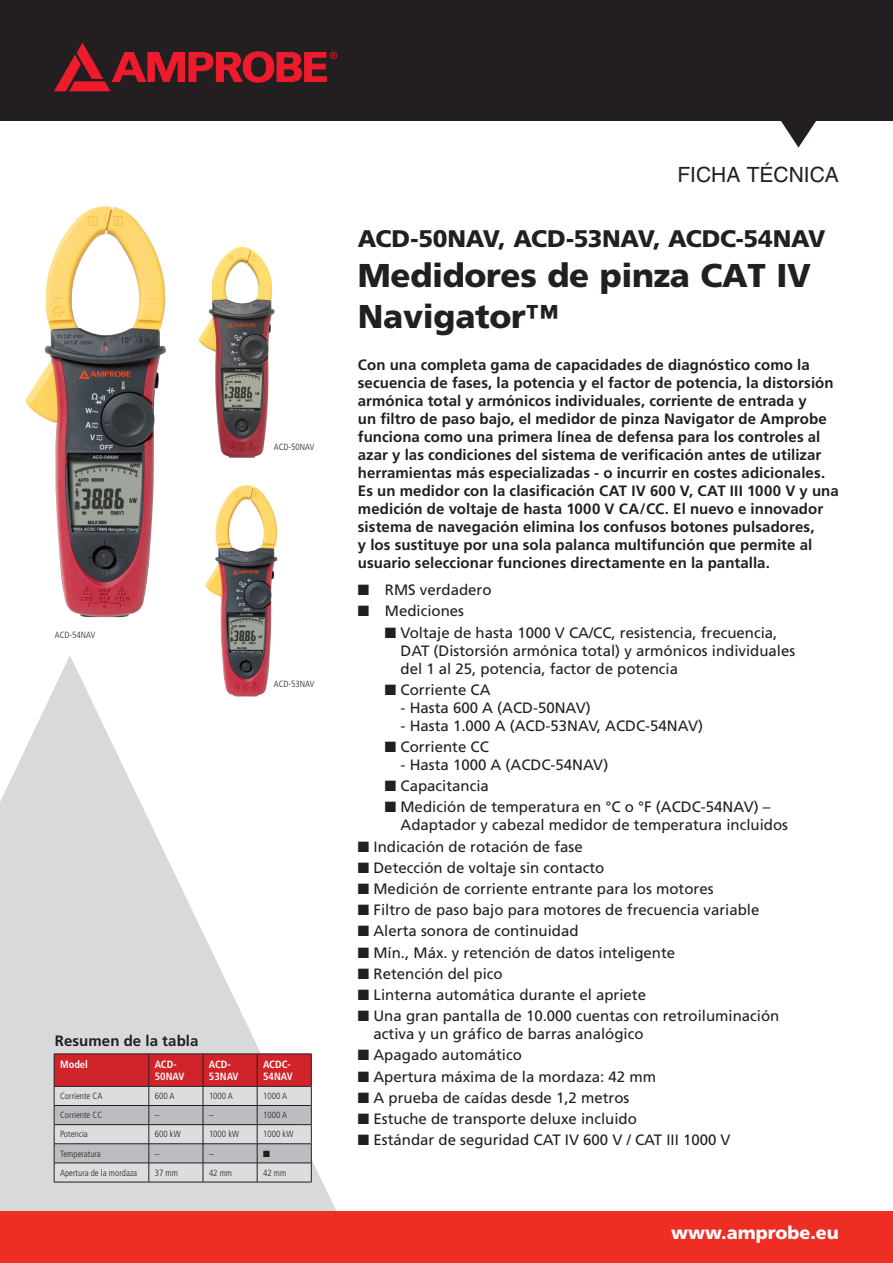
<style>
.page{position:relative;width:893px;height:1263px;background:#fff}
.page>*{position:absolute;margin:0;border:0;box-sizing:border-box;transform-origin:0 0}
.t1{font:900 33px/40.5px "Frutiger";letter-spacing:-.01em;color:#231f20}
.t2{font:900 24px "Frutiger";letter-spacing:-.015em;color:#231f20}
.t3{font:21px "Helvetica";color:#231f20}
.t4{font:900 18px "Frutiger";color:#fff}
.t5{font:15px/18px "Frutiger";color:#231f20}
.t6{font:700 15px/18px "Frutiger";letter-spacing:.005em;color:#231f20}
.t7{font:700 condensed 10.5px/12.6px "Frutiger";color:#fff}
.t8{font:300 condensed 9px "Frutiger";color:#231f20}
.t9{font:9px "Zapf Dingbats ITC";color:#231f20}
</style>
<div class="page">
<img style="left:25px;top:206px;width:141px;height:411px">
<svg style="left:0;top:656px;width:336px;height:555px;fill:#d8d9db"></svg>
<div style="left:0;top:1211px;width:893px;height:52px;background:#ee2e22"></div>
<div style="left:0;top:0;width:893px;height:121px;background:#231f20"></div>
<svg style="left:781px;top:121px;width:35px;height:27px"></svg>
<svg style="left:54px;top:43px;width:283px;height:48px"></svg>
<img style="left:198px;top:247px;width:77px;height:211px">
<img style="left:205px;top:485px;width:73px;height:212px">
<hr style="left:54px;top:1053px;width:95px;height:1px;background:#231f20">
<hr style="left:149px;top:1053px;width:54px;height:1px;background:#231f20">
<hr style="left:203px;top:1053px;width:54px;height:1px;background:#231f20">
<hr style="left:257px;top:1053px;width:54px;height:1px;background:#231f20">
<svg style="left:54px;top:1054px;width:258px;height:128px;background:#c49b9e"></svg>
<hr style="left:54px;top:1182px;width:95px;height:1px;background:#231f20">
<hr style="left:149px;top:1182px;width:54px;height:1px;background:#231f20">
<hr style="left:203px;top:1182px;width:54px;height:1px;background:#231f20">
<hr style="left:257px;top:1182px;width:54px;height:1px;background:#231f20">
<p class="t8" style="left:55px;top:629px;width:42px">ACD-54NAV</p>
<p class="t8" style="left:274px;top:442px;width:42px">ACD-50NAV</p>
<p class="t8" style="left:274px;top:679px;width:42px">ACD-53NAV</p>
<p class="t6" style="left:55px;top:1032px;width:145px">Resumen de la tabla</p>
<p class="t7" style="left:60px;top:1058px;width:29px">Model</p>
<p class="t7" style="left:155px;top:1058px;width:31px">ACD-<br>50NAV</p>
<p class="t7" style="left:209px;top:1058px;width:31px">ACD-<br>53NAV</p>
<p class="t7" style="left:263px;top:1058px;width:31px">ACDC-<br>54NAV</p>
<p class="t8" style="left:60px;top:1091px;width:44px">Corriente CA</p>
<p class="t8" style="left:155px;top:1091px;width:21px">600 A</p>
<p class="t8" style="left:209px;top:1091px;width:25px">1000 A</p>
<p class="t8" style="left:263px;top:1091px;width:25px">1000 A</p>
<p class="t8" style="left:60px;top:1110px;width:44px">Corriente CC</p>
<p class="t8" style="left:155px;top:1110px;width:6px">–</p>
<p class="t8" style="left:209px;top:1110px;width:6px">–</p>
<p class="t8" style="left:263px;top:1110px;width:25px">1000 A</p>
<p class="t8" style="left:60px;top:1129px;width:29px">Potencia</p>
<p class="t8" style="left:155px;top:1129px;width:27px">600 kW</p>
<p class="t8" style="left:209px;top:1129px;width:32px">1000 kW</p>
<p class="t8" style="left:263px;top:1129px;width:32px">1000 kW</p>
<p class="t8" style="left:60px;top:1148px;width:42px">Temperatura</p>
<p class="t8" style="left:155px;top:1148px;width:6px">–</p>
<p class="t8" style="left:209px;top:1148px;width:6px">–</p>
<p class="t9" style="left:263px;top:1149px;width:8px">■</p>
<p class="t8" style="left:60px;top:1167px;width:79px">Apertura de la mordaza</p>
<p class="t8" style="left:155px;top:1167px;width:25px">37 mm</p>
<p class="t8" style="left:209px;top:1167px;width:25px">42 mm</p>
<p class="t8" style="left:263px;top:1167px;width:25px">42 mm</p>
<h3 class="t3" style="left:677px;top:163px;width:163px">FICHA TÉCNICA</h3>
<h2 class="t2" style="left:358px;top:224px;width:469px">ACD-50NAV, ACD-53NAV, ACDC-54NAV</h2>
<h1 class="t1" style="left:358px;top:255px;width:455px">Medidores de pinza CAT IV<br>Navigator™</h1>
<p class="t6" style="left:358px;top:356px;width:482px">Con una completa gama de capacidades de diagnóstico como la secuencia de fases, la potencia y el factor de potencia, la distorsión armónica total y armónicos individuales, corriente de entrada y<br>un filtro de paso bajo, el medidor de pinza Navigator de Amprobe funciona como una primera línea de defensa para los controles al azar y las condiciones del sistema de verificación antes de utilizar herramientas más especializadas - o incurrir en costes adicionales.<br>Es un medidor con la clasificación CAT IV 600 V, CAT III 1000 V y una medición de voltaje de hasta 1000 V CA/CC. El nuevo e innovador sistema de navegación elimina los confusos botones pulsadores,<br>y los sustituye por una sola palanca multifunción que permite al usuario seleccionar funciones directamente en la pantalla.</p>
<p class="t5" style="left:358px;top:581px;width:135px">■ RMS verdadero</p>
<p class="t5" style="left:358px;top:602px;width:108px">■ Mediciones</p>
<p class="t5" style="left:400px;top:623px;width:396px;text-indent:-16px">■ Voltaje de hasta 1000 V CA/CC, resistencia, frecuencia,<br>DAT (Distorsión armónica total) y armónicos individuales del 1 al 25, potencia, factor de potencia</p>
<p class="t5" style="left:385px;top:681px;width:107px">■ Corriente CA</p>
<p class="t5" style="left:400px;top:699px;width:192px">- Hasta 600 A (ACD-50NAV)</p>
<p class="t5" style="left:400px;top:717px;width:304px">- Hasta 1.000 A (ACD-53NAV, ACDC-54NAV)</p>
<p class="t5" style="left:385px;top:738px;width:105px">■ Corriente CC</p>
<p class="t5" style="left:400px;top:756px;width:209px">- Hasta 1000 A (ACDC-54NAV)</p>
<p class="t5" style="left:385px;top:777px;width:105px">■ Capacitancia</p>
<p class="t5" style="left:400px;top:798px;width:389px;text-indent:-16px">■ Medición de temperatura en °C o °F (ACDC-54NAV) –<br>Adaptador y cabezal medidor de temperatura incluidos</p>
<p class="t5" style="left:358px;top:837px;width:226px">■ Indicación de rotación de fase</p>
<p class="t5" style="left:358px;top:859px;width:248px">■ Detección de voltaje sin contacto</p>
<p class="t5" style="left:358px;top:880px;width:357px">■ Medición de corriente entrante para los motores</p>
<p class="t5" style="left:358px;top:901px;width:403px">■ Filtro de paso bajo para motores de frecuencia variable</p>
<p class="t5" style="left:358px;top:922px;width:222px">■ Alerta sonora de continuidad</p>
<p class="t5" style="left:358px;top:943px;width:319px">■ Mín., Máx. y retención de datos inteligente</p>
<p class="t5" style="left:358px;top:965px;width:146px">■ Retención del pico</p>
<p class="t5" style="left:358px;top:986px;width:290px">■ Linterna automática durante el apriete</p>
<p class="t5" style="left:373px;top:1007px;width:407px;text-indent:-16px">■ Una gran pantalla de 10.000 cuentas con retroiluminación activa y un gráfico de barras analógico</p>
<p class="t5" style="left:358px;top:1046px;width:165px">■ Apagado automático</p>
<p class="t5" style="left:358px;top:1067px;width:300px">■ Apertura máxima de la mordaza: 42 mm</p>
<p class="t5" style="left:358px;top:1089px;width:273px">■ A prueba de caídas desde 1,2 metros</p>
<p class="t5" style="left:358px;top:1110px;width:280px">■ Estuche de transporte deluxe incluido</p>
<p class="t5" style="left:358px;top:1131px;width:374px">■ Estándar de seguridad CAT IV 600 V / CAT III 1000 V</p>
<p class="t4" style="left:671px;top:1222px;width:169px">www.amprobe.eu</p>
</div>
